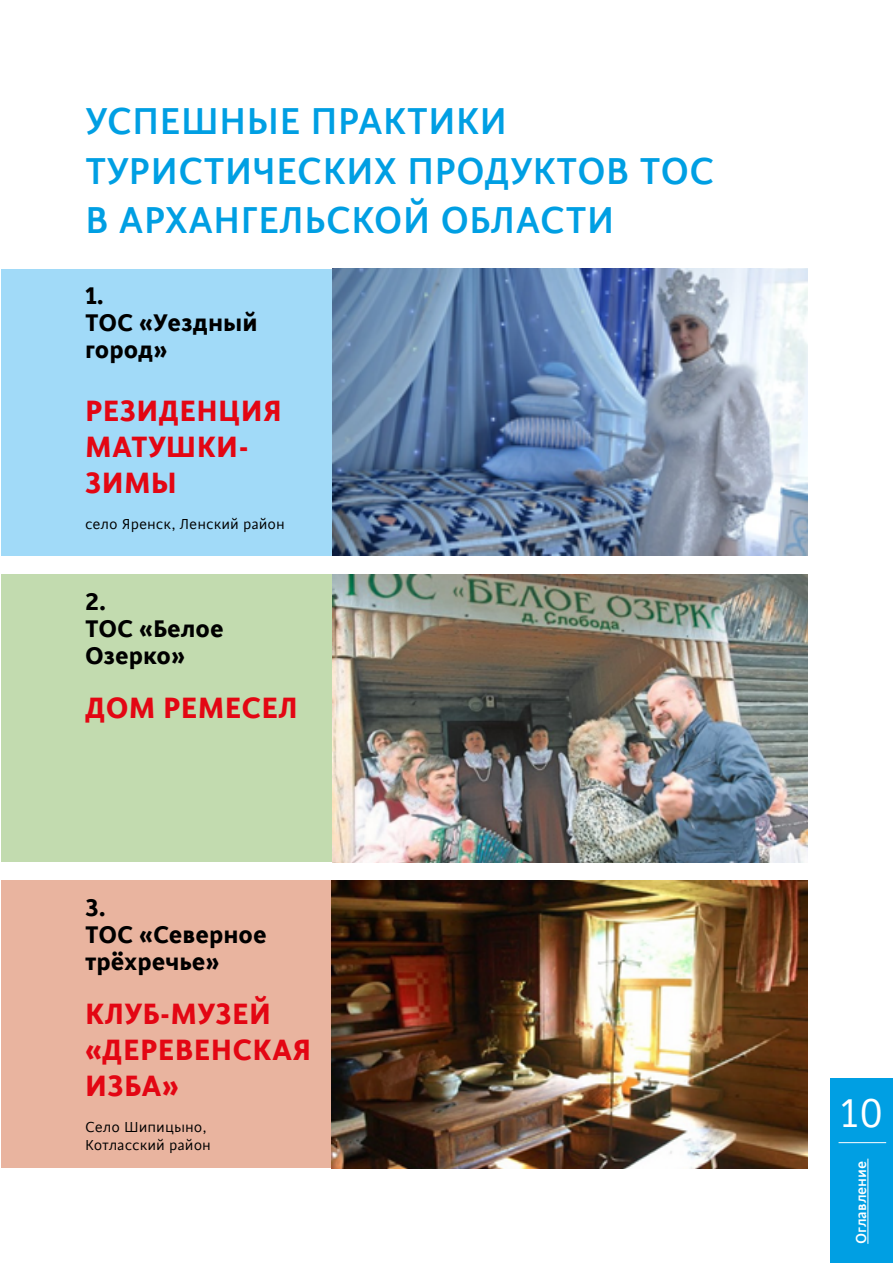
<style>
.page{position:relative;width:893px;height:1263px;background:#fff}
.page>*{position:absolute;margin:0;border:0;box-sizing:border-box;transform-origin:0 0}
.t1{font:45px "Cinta";color:#fff}
.head_small2{font:500 42px/49.5px "Cinta";color:#009fe3}
.head_small2-2{font:700 33px/36px "Cinta";letter-spacing:.01em;color:#e30613}
.head_small2-3{font:700 27px/27px "Cinta";color:#000}
.text{font:16.2px "Cinta";color:#000}
.t2{font:500 16.2px "Cinta";color:#fff}
</style>
<div class="page">
<div style="left:831px;top:1078px;width:62px;height:185px;background:#009fe3"></div>
<hr style="left:867px;top:1158px;width:1px;height:86px;background:#fff">
<hr style="left:838px;top:1142px;width:48px;height:1px;background:#fff">
<div style="left:1px;top:269px;width:331px;height:286px;background:#a1daf8"></div>
<div style="left:1px;top:574px;width:331px;height:288px;background:#c2dbaf"></div>
<div style="left:1px;top:880px;width:331px;height:288px;background:#e9b49f"></div>
<img style="left:332px;top:268px;width:476px;height:288px">
<img style="left:332px;top:574px;width:476px;height:288px">
<img style="left:332px;top:881px;width:476px;height:287px">
<p class="head_small2" style="left:85px;top:97px;width:631px">УСПЕШНЫЕ ПРАКТИКИ<br>ТУРИСТИЧЕСКИХ ПРОДУКТОВ ТОС</p>
<p class="head_small2" style="left:85px;top:196px;width:531px">В АРХАНГЕЛЬСКОЙ ОБЛАСТИ</p>
<p class="head_small2-3" style="left:85px;top:282px;width:20px">1.</p>
<p class="head_small2-3" style="left:85px;top:309px;width:174px">ТОС «Уездный</p>
<p class="head_small2-3" style="left:85px;top:336px;width:84px">город»</p>
<p class="head_small2-2" style="left:85px;top:393px;width:198px">РЕЗИДЕНЦИЯ</p>
<p class="head_small2-2" style="left:85px;top:429px;width:165px">МАТУШКИ-<br>ЗИМЫ</p>
<p class="text" style="left:85px;top:515px;width:201px">село Яренск, Ленский район</p>
<p class="head_small2-3" style="left:85px;top:589px;width:23px">2.</p>
<p class="head_small2-3" style="left:85px;top:616px;width:140px">ТОС «Белое<br>Озерко»</p>
<p class="head_small2-2" style="left:85px;top:690px;width:214px">ДОМ РЕМЕСЕЛ</p>
<p class="head_small2-3" style="left:85px;top:895px;width:22px">3.</p>
<p class="head_small2-3" style="left:85px;top:922px;width:183px">ТОС «Северное трёхречье»</p>
<p class="head_small2-2" style="left:85px;top:997px;width:228px">КЛУБ-МУЗЕЙ «ДЕРЕВЕНСКАЯ</p>
<p class="head_small2-2" style="left:85px;top:1069px;width:95px">ИЗБА»</p>
<p class="text" style="left:85px;top:1118px;width:123px">Село Шипицыно,</p>
<p class="text" style="left:85px;top:1136px;width:127px">Котласский район</p>
<p class="t1" style="left:840px;top:1088px;width:45px">10</p>
<p class="t2" style="left:852px;top:1244px;width:85px;rotate:-90deg">Оглавление</p>
</div>
